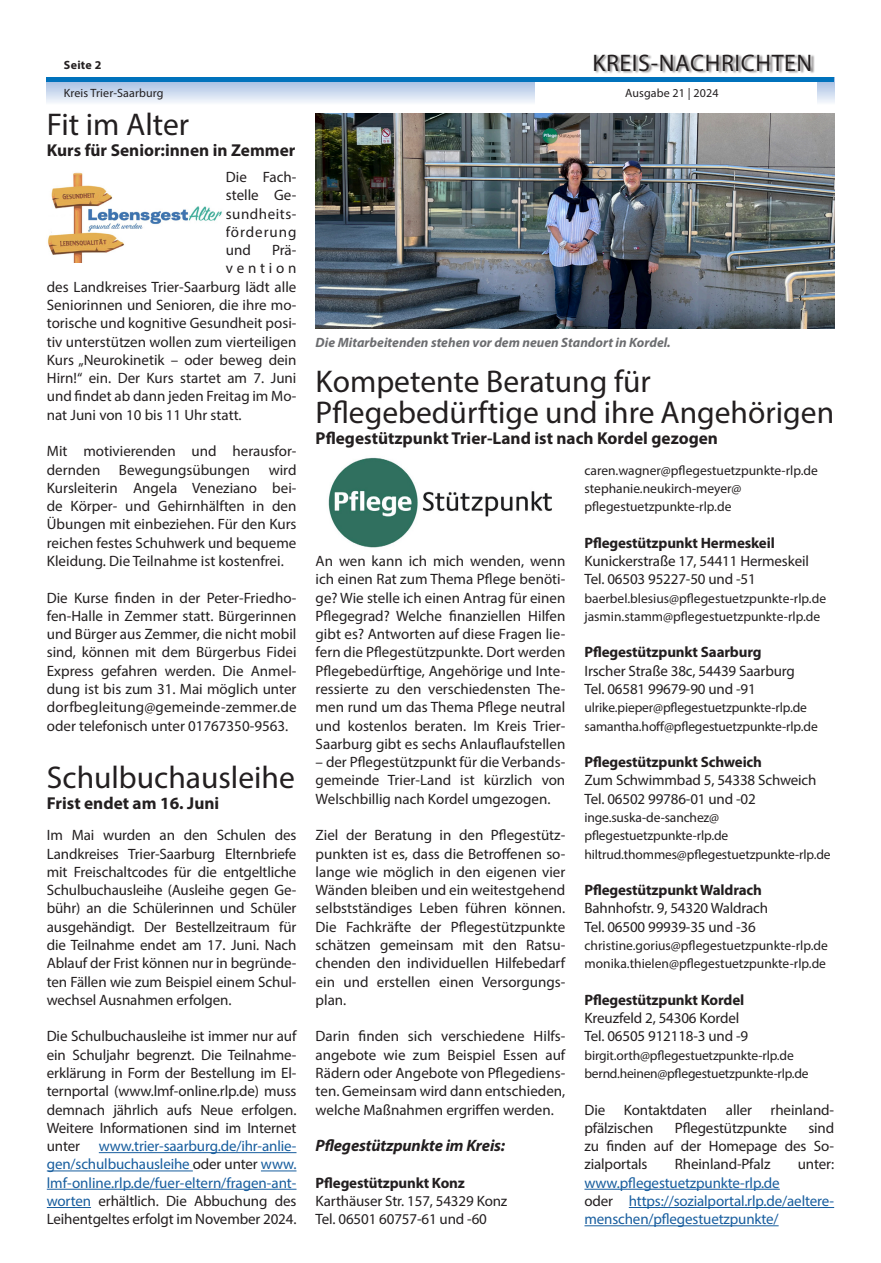
<style>
.page{position:relative;width:881px;height:1263px;background:#fff}
.page>*{position:absolute;margin:0;border:0;box-sizing:border-box;transform-origin:0 0}
.Headline{font:31.5px "Myriad Pro";color:#231f20}
.t1{font:24px "Myriad Pro";letter-spacing:.025em;color:#231f20}
.Subline{font:700 17.25px "Myriad Pro";color:#231f20}
.Fließtext{font:italic 700 16.5px "Myriad Pro";letter-spacing:-.01em;color:#231f20}
.Fließtext-2{font:15px/18.3px "Myriad Pro";letter-spacing:-.005em;color:#231f20;text-align:justify}
.Fließtext-3{font:700 15px "Myriad Pro";letter-spacing:-.01em;color:#231f20}
.Fließtext-4{font:15px/18.3px "Myriad Pro";letter-spacing:-.01em;color:#175d9e}
.Fließtext-5{font:15px "Myriad Pro";letter-spacing:.25em;color:#231f20}
.Fließtext-6{font:13.5px/18.3px "Myriad Pro";letter-spacing:-.005em;color:#231f20}
.Bilduntertitel{font:italic 700 13.5px "Myriad Pro";color:#6c6d70}
.t2{font:12px "Myriad Pro";letter-spacing:.01em;color:#231f20}
.t3{font:700 12px "Myriad Pro";letter-spacing:.025em;color:#231f20}
.s1{color:#175d9e}
.s2{color:#231f20}
</style>
<div class="page">
<svg style="left:47px;top:82px;width:786px;height:21px;background:#cedbef"></svg>
<div style="left:535px;top:0;width:281px;height:113px;background:#fff"></div>
<div style="left:594px;top:54px;width:220px;height:20px;background:#231f20;opacity:.5"></div>
<hr style="left:47px;top:78px;width:786px;height:4px;background:#0072bc">
<img style="left:47px;top:172px;width:175px;height:90px">
<hr style="left:99px;top:1152px;width:197px;height:1px;background:#175d9e">
<hr style="left:47px;top:1170px;width:146px;height:1px;background:#175d9e">
<hr style="left:261px;top:1170px;width:35px;height:1px;background:#175d9e">
<hr style="left:47px;top:1189px;width:249px;height:1px;background:#175d9e">
<hr style="left:47px;top:1207px;width:44px;height:1px;background:#175d9e">
<img style="left:315px;top:113px;width:518px;height:216px">
<hr style="left:584px;top:1189px;width:195px;height:1px;background:#175d9e">
<hr style="left:628px;top:1207px;width:205px;height:1px;background:#175d9e">
<hr style="left:584px;top:1225px;width:194px;height:1px;background:#175d9e">
<img style="left:328px;top:457px;width:224px;height:91px">
<p class="t3" style="left:64px;top:57px;width:39px">Seite 2</p>
<h2 class="t1" style="left:592px;top:48px;width:221px">KREIS-NACHRICHTEN</h2>
<p class="t2" style="left:64px;top:86px;width:101px">Kreis Trier-Saarburg</p>
<p class="t2" style="left:625px;top:86px;width:95px">Ausgabe 21 | 2024</p>
<p class="Headline" style="left:47px;top:105px;width:144px">Fit im Alter</p>
<p class="Subline" style="left:47px;top:139px;width:250px">Kurs für Senior:innen in Zemmer</p>
<p class="Fließtext-2" style="left:226px;top:168px;width:72px">Die Fach&shy;stelle Ge&shy;sundheits&shy;förderung und</p>
<p class="Fließtext-2" style="left:272px;top:241px;width:26px">Prä-</p>
<p class="Fließtext-5" style="left:226px;top:259px;width:72px">vention</p>
<p class="Fließtext-2" style="left:47px;top:277px;width:251px">des Landkreises Trier-Saarburg lädt alle</p>
<p class="Fließtext-2" style="left:47px;top:296px;width:251px">Seniorinnen und Senioren, die ihre mo-</p>
<p class="Fließtext-2" style="left:47px;top:314px;width:251px">torische und kognitive Gesundheit posi-</p>
<p class="Fließtext-2" style="left:47px;top:332px;width:251px">tiv unterstützen wollen zum vierteiligen</p>
<p class="Fließtext-2" style="left:47px;top:350px;width:251px">Kurs „Neurokinetik – oder beweg dein</p>
<p class="Fließtext-2" style="left:47px;top:369px;width:251px">Hirn!“ ein. Der Kurs startet am 7. Juni</p>
<p class="Fließtext-2" style="left:47px;top:387px;width:251px">und findet ab dann jeden Freitag im Mo-</p>
<p class="Fließtext-2" style="left:47px;top:405px;width:196px">nat Juni von 10 bis 11 Uhr statt.</p>
<p class="Fließtext-2" style="left:47px;top:442px;width:251px">Mit motivierenden und herausfor&shy;dernden Bewegungsübungen wird Kursleiterin Angela Veneziano bei&shy;de Körper- und Gehirnhälften in den Übungen mit einbeziehen. Für den Kurs reichen festes Schuhwerk und bequeme Kleidung. Die Teilnahme ist kostenfrei.</p>
<p class="Fließtext-2" style="left:47px;top:588px;width:251px">Die Kurse finden in der Peter-Friedho&shy;fen-Halle in Zemmer statt. Bürgerinnen und Bürger aus Zemmer, die nicht mobil sind, können mit dem Bürgerbus Fidei Express gefahren werden. Die Anmel&shy;dung ist bis zum 31. Mai möglich unter dorfbegleitung@gemeinde-zemmer.de oder telefonisch unter 01767350-9563.</p>
<p class="Headline" style="left:47px;top:758px;width:249px">Schulbuchausleihe</p>
<p class="Subline" style="left:47px;top:791px;width:174px">Frist endet am 16. Juni</p>
<p class="Fließtext-2" style="left:47px;top:826px;width:251px">Im Mai wurden an den Schulen des Landkreises Trier-Saarburg Elternbriefe mit Freischaltcodes für die entgeltliche Schulbuchausleihe (Ausleihe gegen Ge&shy;bühr) an die Schülerinnen und Schüler ausgehändigt. Der Bestellzeitraum für die Teilnahme endet am 17. Juni. Nach Ablauf der Frist können nur in begründe&shy;ten Fällen wie zum Beispiel einem Schul&shy;wechsel Ausnahmen erfolgen.</p>
<p class="Fließtext-2" style="left:47px;top:1027px;width:251px">Die Schulbuchausleihe ist immer nur auf ein Schuljahr begrenzt. Die Teilnahme&shy;erklärung in Form der Bestellung im El&shy;ternportal (www.lmf-online.rlp.de) muss demnach jährlich aufs Neue erfolgen.<br>Weitere Informationen sind im Internet unter <span class="s1">www.trier-saarburg.de/ihr-anlie&shy;gen/schulbuchausleihe</span> oder unter <span class="s1">www. lmf-online.rlp.de/fuer-eltern/fragen-ant&shy;worten</span> erhältlich. Die Abbuchung des Leihentgeltes erfolgt im November 2024.</p>
<p class="Bilduntertitel" style="left:315px;top:333px;width:356px">Die Mitarbeitenden stehen vor dem neuen Standort in Kordel.</p>
<p class="Headline" style="left:315px;top:362px;width:336px">Kompetente Beratung für</p>
<p class="Headline" style="left:315px;top:393px;width:520px">Pflegebedürftige und ihre Angehörigen</p>
<p class="Subline" style="left:315px;top:426px;width:404px">Pflegestützpunkt Trier-Land ist nach Kordel gezogen</p>
<p class="Fließtext-2" style="left:315px;top:552px;width:251px">An wen kann ich mich wenden, wenn ich einen Rat zum Thema Pflege benöti&shy;ge? Wie stelle ich einen Antrag für einen Pflegegrad? Welche finanziellen Hilfen gibt es? Antworten auf diese Fragen lie&shy;fern die Pflegestützpunkte. Dort werden Pflegebedürftige, Angehörige und Inte&shy;ressierte zu den verschiedensten The&shy;men rund um das Thema Pflege neutral und kostenlos beraten. Im Kreis Trier-Saarburg gibt es sechs Anlauflaufstellen</p>
<p class="Fließtext-2" style="left:315px;top:753px;width:251px">– der Pflegestützpunkt für die Verbands&shy;gemeinde Trier-Land ist kürzlich von Welschbillig nach Kordel umgezogen.</p>
<p class="Fließtext-2" style="left:315px;top:826px;width:251px">Ziel der Beratung in den Pflegestütz&shy;punkten ist es, dass die Betroffenen so&shy;lange wie möglich in den eigenen vier Wänden bleiben und ein weitestgehend selbstständiges Leben führen können.<br>Die Fachkräfte der Pflegestützpunkte schätzen gemeinsam mit den Ratsu&shy;chenden den individuellen Hilfebedarf ein und erstellen einen Versorgungs&shy;plan.</p>
<p class="Fließtext-2" style="left:315px;top:1027px;width:251px">Darin finden sich verschiedene Hilfs&shy;angebote wie zum Beispiel Essen auf Rädern oder Angebote von Pflegediens&shy;ten. Gemeinsam wird dann entschieden, welche Maßnahmen ergriffen werden.</p>
<p class="Fließtext" style="left:315px;top:1135px;width:191px">Pflegestützpunkte im Kreis:</p>
<p class="Fließtext-3" style="left:315px;top:1173px;width:151px">Pflegestützpunkt Konz</p>
<p class="Fließtext-2" style="left:315px;top:1191px;width:193px">Karthäuser Str. 157, 54329 Konz<br>Tel. 06501 60757-61 und -60</p>
<p class="Fließtext-6" style="left:584px;top:461px;width:235px">caren.wagner@pflegestuetzpunkte-rlp.de</p>
<p class="Fließtext-6" style="left:584px;top:479px;width:158px">stephanie.neukirch-meyer@ pflegestuetzpunkte-rlp.de</p>
<p class="Fließtext-3" style="left:584px;top:533px;width:192px">Pflegestützpunkt Hermeskeil</p>
<p class="Fließtext-2" style="left:584px;top:552px;width:226px">Kunickerstraße 17, 54411 Hermeskeil<br>Tel. 06503 95227-50 und -51</p>
<p class="Fließtext-6" style="left:584px;top:589px;width:243px">baerbel.blesius@pflegestuetzpunkte-rlp.de</p>
<p class="Fließtext-6" style="left:584px;top:607px;width:237px">jasmin.stamm@pflegestuetzpunkte-rlp.de</p>
<p class="Fließtext-3" style="left:584px;top:643px;width:178px">Pflegestützpunkt Saarburg</p>
<p class="Fließtext-2" style="left:584px;top:661px;width:212px">Irscher Straße 38c, 54439 Saarburg</p>
<p class="Fließtext-2" style="left:584px;top:680px;width:173px">Tel. 06581 99679-90 und -91</p>
<p class="Fließtext-6" style="left:584px;top:698px;width:224px">ulrike.pieper@pflegestuetzpunkte-rlp.de</p>
<p class="Fließtext-6" style="left:584px;top:717px;width:235px">samantha.hoff@pflegestuetzpunkte-rlp.de</p>
<p class="Fließtext-3" style="left:584px;top:752px;width:179px">Pflegestützpunkt Schweich</p>
<p class="Fließtext-2" style="left:584px;top:771px;width:233px">Zum Schwimmbad 5, 54338 Schweich<br>Tel. 06502 99786-01 und -02</p>
<p class="Fließtext-6" style="left:584px;top:808px;width:145px">inge.suska-de-sanchez@ pflegestuetzpunkte-rlp.de</p>
<p class="Fließtext-6" style="left:584px;top:845px;width:247px">hiltrud.thommes@pflegestuetzpunkte-rlp.de</p>
<p class="Fließtext-3" style="left:584px;top:880px;width:179px">Pflegestützpunkt Waldrach</p>
<p class="Fließtext-2" style="left:584px;top:899px;width:185px">Bahnhofstr. 9, 54320 Waldrach<br>Tel. 06500 99939-35 und -36</p>
<p class="Fließtext-6" style="left:584px;top:936px;width:245px">christine.gorius@pflegestuetzpunkte-rlp.de</p>
<p class="Fließtext-6" style="left:584px;top:954px;width:243px">monika.thielen@pflegestuetzpunkte-rlp.de</p>
<p class="Fließtext-3" style="left:584px;top:990px;width:161px">Pflegestützpunkt Kordel</p>
<p class="Fließtext-2" style="left:584px;top:1009px;width:165px">Kreuzfeld 2, 54306 Kordel<br>Tel. 06505 912118-3 und -9</p>
<p class="Fließtext-6" style="left:584px;top:1046px;width:211px">birgit.orth@pflegestuetzpunkte-rlp.de</p>
<p class="Fließtext-6" style="left:584px;top:1064px;width:225px">bernd.heinen@pflegestuetzpunkte-rlp.de</p>
<p class="Fließtext-2" style="left:584px;top:1100px;width:251px">Die Kontaktdaten aller rheinland&shy;pfälzischen</p>
<p class="Fließtext-2" style="left:674px;top:1118px;width:114px">Pflegestützpunkte</p>
<p class="Fließtext-2" style="left:584px;top:1118px;width:251px;text-indent:224px">sind zu finden auf der Homepage des So&shy;zialportals</p>
<p class="Fließtext-2" style="left:674px;top:1155px;width:97px">Rheinland-Pfalz</p>
<p class="Fließtext-2" style="left:797px;top:1155px;width:38px">unter:</p>
<p class="Fließtext-4" style="left:584px;top:1173px;width:197px">www.pflegestuetzpunkte-rlp.de</p>
<p class="Fließtext-4" style="left:584px;top:1191px;width:251px"><span class="s2">oder</span> https://sozialportal.rlp.de/aeltere&shy;menschen/pflegestuetzpunkte/</p>
</div>
